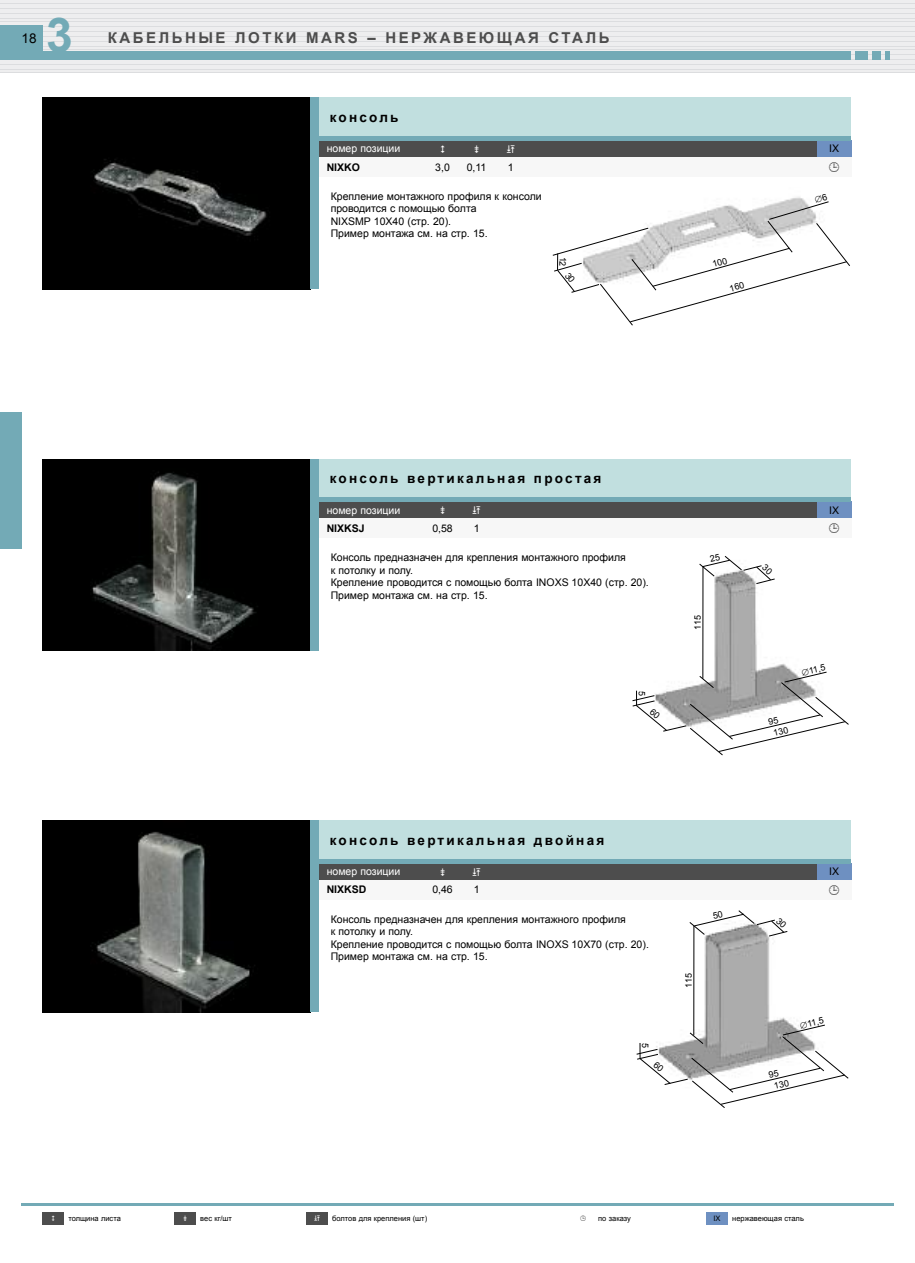
<style>
.page{position:relative;width:915px;height:1263px;background:#fff}
.page>*{position:absolute;margin:0;border:0;box-sizing:border-box;transform-origin:0 0}
.t1{font:700 48px "Arial";color:#73aab6}
.t2{font:700 15px "Arial";letter-spacing:.165em;color:#4d4d4d}
.t3{font:700 13.5px "Arial";letter-spacing:.165em;color:#000}
.t4{font:13.5px "Arial";color:#000}
.t5{font:10.5px/12.6px "Arial";color:#000}
.t6{font:10.5px "Arial";color:#fff}
.t7{font:700 10.5px "Arial";color:#000}
.t8{font:9px "Arial";letter-spacing:-.04em;color:#000}
.t9{font:7.5px "Arial";color:#000}
</style>
<div class="page">
<hr style="left:21px;top:1203px;width:872px;height:2px;background:#73aab6">
<div style="left:0;top:412px;width:21px;height:137px;background:#73aab6"></div>
<div style="left:0;top:0;width:914px;height:72px;background:linear-gradient(to right,#e6e7e8,#e6e7e8)"></div>
<hr style="left:0;top:0;width:914px;height:1px;background:#eeeeef">
<hr style="left:0;top:1px;width:914px;height:2px;background:#eeeeef">
<hr style="left:0;top:4px;width:914px;height:1px;background:#eeeeef">
<hr style="left:0;top:7px;width:914px;height:1px;background:#eeeeef">
<hr style="left:0;top:9px;width:914px;height:1px;background:#eeeeef">
<hr style="left:0;top:12px;width:914px;height:1px;background:#eeeeef">
<hr style="left:0;top:14px;width:914px;height:2px;background:#eeeeef">
<hr style="left:0;top:17px;width:914px;height:1px;background:#eeeeef">
<hr style="left:0;top:19px;width:914px;height:2px;background:#eeeeef">
<hr style="left:0;top:22px;width:914px;height:1px;background:#eeeeef">
<hr style="left:0;top:24px;width:914px;height:2px;background:#eeeeef">
<hr style="left:0;top:27px;width:914px;height:1px;background:#eeeeef">
<hr style="left:0;top:30px;width:914px;height:1px;background:#eeeeef">
<hr style="left:0;top:32px;width:914px;height:1px;background:#eeeeef">
<hr style="left:0;top:35px;width:914px;height:1px;background:#eeeeef">
<hr style="left:0;top:37px;width:914px;height:1px;background:#eeeeef">
<hr style="left:0;top:40px;width:914px;height:1px;background:#eeeeef">
<hr style="left:0;top:42px;width:914px;height:2px;background:#eeeeef">
<hr style="left:0;top:45px;width:914px;height:1px;background:#eeeeef">
<hr style="left:0;top:47px;width:914px;height:2px;background:#eeeeef">
<hr style="left:0;top:50px;width:914px;height:1px;background:#eeeeef">
<hr style="left:0;top:53px;width:914px;height:1px;background:#eeeeef">
<hr style="left:0;top:55px;width:914px;height:1px;background:#eeeeef">
<hr style="left:0;top:58px;width:914px;height:1px;background:#eeeeef">
<hr style="left:0;top:60px;width:914px;height:1px;background:#eeeeef">
<hr style="left:0;top:63px;width:914px;height:1px;background:#eeeeef">
<hr style="left:0;top:65px;width:914px;height:2px;background:#eeeeef">
<hr style="left:0;top:68px;width:914px;height:1px;background:#eeeeef">
<hr style="left:0;top:70px;width:914px;height:2px;background:#eeeeef">
<div style="left:38px;top:51px;width:812px;height:9px;background:#73aab6"></div>
<div style="left:855px;top:51px;width:12px;height:9px;background:#73aab6"></div>
<div style="left:872px;top:51px;width:8px;height:9px;background:#73aab6"></div>
<div style="left:884px;top:51px;width:5px;height:9px;background:#73aab6"></div>
<div style="left:0;top:26px;width:43px;height:34px;background:#73aab6"></div>
<img style="left:43px;top:98px;width:267px;height:191px">
<div style="left:319px;top:140px;width:106px;height:17px;background:#4d4d4d"></div>
<div style="left:425px;top:140px;width:34px;height:17px;background:#4d4d4d"></div>
<div style="left:459px;top:140px;width:34px;height:17px;background:#4d4d4d"></div>
<div style="left:493px;top:140px;width:34px;height:17px;background:#4d4d4d"></div>
<div style="left:527px;top:140px;width:289px;height:17px;background:#4d4d4d"></div>
<div style="left:816px;top:140px;width:34px;height:17px;background:#6e90c1"></div>
<div style="left:319px;top:157px;width:106px;height:19px;background:#f7f7f7"></div>
<div style="left:425px;top:157px;width:34px;height:19px;background:#f7f7f7"></div>
<div style="left:459px;top:157px;width:34px;height:19px;background:#f7f7f7"></div>
<div style="left:493px;top:157px;width:34px;height:19px;background:#f7f7f7"></div>
<div style="left:527px;top:157px;width:289px;height:19px;background:#f7f7f7"></div>
<div style="left:816px;top:157px;width:34px;height:19px;background:#f7f7f7"></div>
<img style="left:43px;top:459px;width:267px;height:192px">
<div style="left:319px;top:502px;width:106px;height:17px;background:#4d4d4d"></div>
<div style="left:425px;top:502px;width:34px;height:17px;background:#4d4d4d"></div>
<div style="left:459px;top:502px;width:34px;height:17px;background:#4d4d4d"></div>
<div style="left:493px;top:502px;width:323px;height:17px;background:#4d4d4d"></div>
<div style="left:816px;top:502px;width:34px;height:17px;background:#6e90c1"></div>
<div style="left:319px;top:519px;width:106px;height:19px;background:#f7f7f7"></div>
<div style="left:425px;top:519px;width:34px;height:19px;background:#f7f7f7"></div>
<div style="left:459px;top:519px;width:34px;height:19px;background:#f7f7f7"></div>
<div style="left:493px;top:519px;width:323px;height:19px;background:#f7f7f7"></div>
<div style="left:816px;top:519px;width:34px;height:19px;background:#f7f7f7"></div>
<img style="left:43px;top:821px;width:267px;height:191px">
<div style="left:319px;top:863px;width:106px;height:17px;background:#4d4d4d"></div>
<div style="left:425px;top:863px;width:34px;height:17px;background:#4d4d4d"></div>
<div style="left:459px;top:863px;width:34px;height:17px;background:#4d4d4d"></div>
<div style="left:493px;top:863px;width:323px;height:17px;background:#4d4d4d"></div>
<div style="left:816px;top:863px;width:34px;height:17px;background:#6e90c1"></div>
<div style="left:319px;top:880px;width:106px;height:19px;background:#f7f7f7"></div>
<div style="left:425px;top:880px;width:34px;height:19px;background:#f7f7f7"></div>
<div style="left:459px;top:880px;width:34px;height:19px;background:#f7f7f7"></div>
<div style="left:493px;top:880px;width:323px;height:19px;background:#f7f7f7"></div>
<div style="left:816px;top:880px;width:34px;height:19px;background:#f7f7f7"></div>
<img style="left:703px;top:578px;width:146px;height:147px">
<hr style="left:702px;top:566px;width:1px;height:113px;background:#000">
<img style="left:694px;top:931px;width:155px;height:148px">
<hr style="left:693px;top:926px;width:1px;height:109px;background:#000">
<div style="left:319px;top:98px;width:531px;height:38px;background:#c1dfdf"></div>
<hr style="left:319px;top:136px;width:531px;height:4px;background:#73aab6">
<div style="left:310px;top:98px;width:9px;height:191px;background:#73aab6"></div>
<div style="left:319px;top:459px;width:531px;height:38px;background:#c1dfdf"></div>
<div style="left:319px;top:497px;width:531px;height:5px;background:#73aab6"></div>
<div style="left:310px;top:459px;width:9px;height:192px;background:#73aab6"></div>
<div style="left:319px;top:821px;width:531px;height:38px;background:#c1dfdf"></div>
<hr style="left:319px;top:859px;width:531px;height:4px;background:#73aab6">
<div style="left:310px;top:821px;width:9px;height:191px;background:#73aab6"></div>
<div style="left:43px;top:1212px;width:21px;height:12px;background:#4d4d4d"></div>
<div style="left:174px;top:1212px;width:22px;height:12px;background:#4d4d4d"></div>
<div style="left:306px;top:1212px;width:21px;height:12px;background:#4d4d4d"></div>
<div style="left:706px;top:1212px;width:21px;height:12px;background:#6e90c1"></div>
<svg style="left:699px;top:556px;width:75px;height:28px"></svg>
<svg style="left:632px;top:668px;width:216px;height:88px"></svg>
<svg style="left:689px;top:910px;width:98px;height:26px"></svg>
<svg style="left:636px;top:1021px;width:212px;height:87px"></svg>
<svg style="left:552px;top:197px;width:298px;height:129px"></svg>
<p class="t4" style="left:22px;top:31px;width:17px">18</p>
<h1 class="t1" style="left:46px;top:9px;width:28px">3</h1>
<h2 class="t2" style="left:108px;top:30px;width:503px">КАБЕЛЬНЫЕ ЛОТКИ MARS – НЕРЖАВЕЮЩАЯ СТАЛЬ</h2>
<p class="t3" style="left:329px;top:109px;width:70px">консоль</p>
<p class="t6" style="left:326px;top:143px;width:75px">номер позиции</p>
<p class="t5" style="left:828px;top:143px;width:11px">IX</p>
<p class="t7" style="left:326px;top:161px;width:35px">NIXKO</p>
<p class="t5" style="left:435px;top:161px;width:16px">3,0</p>
<p class="t5" style="left:466px;top:161px;width:21px">0,11</p>
<p class="t5" style="left:507px;top:161px;width:7px">1</p>
<p class="t5" style="left:330px;top:190px;width:212px">Крепление монтажного профиля к консоли проводится с помощью болта<br>NIXSMP 10X40 (стр. 20).<br>Пример монтажа см. на стр. 15.</p>
<p class="t3" style="left:329px;top:471px;width:273px">консоль вертикальная простая</p>
<p class="t6" style="left:326px;top:504px;width:75px">номер позиции</p>
<p class="t5" style="left:828px;top:504px;width:11px">IX</p>
<p class="t7" style="left:326px;top:522px;width:39px">NIXKSJ</p>
<p class="t5" style="left:432px;top:522px;width:22px">0,58</p>
<p class="t5" style="left:473px;top:522px;width:7px">1</p>
<p class="t5" style="left:330px;top:551px;width:319px">Консоль предназначен для крепления монтажного профиля<br>к потолку и полу.<br>Крепление проводится с помощью болта INOXS 10X40 (стр. 20).<br>Пример монтажа см. на стр. 15.</p>
<p class="t8" style="left:646px;top:691px;width:7px;rotate:90deg">5</p>
<p class="t8" style="left:692px;top:630px;width:16px;rotate:-90deg">115</p>
<p class="t3" style="left:329px;top:832px;width:276px">консоль вертикальная двойная</p>
<p class="t8" style="left:807px;top:666px;width:18px;rotate:-13deg">11,5</p>
<p class="t6" style="left:326px;top:866px;width:75px">номер позиции</p>
<p class="t5" style="left:828px;top:865px;width:11px">IX</p>
<p class="t7" style="left:326px;top:884px;width:41px">NIXKSD</p>
<p class="t5" style="left:432px;top:883px;width:22px">0,46</p>
<p class="t5" style="left:473px;top:883px;width:7px">1</p>
<p class="t5" style="left:330px;top:912px;width:319px">Консоль предназначен для крепления монтажного профиля<br>к потолку и полу.<br>Крепление проводится с помощью болта INOXS 10X70 (стр. 20).<br>Пример монтажа см. на стр. 15.</p>
<p class="t8" style="left:650px;top:1043px;width:7px;rotate:90deg">5</p>
<p class="t8" style="left:683px;top:988px;width:16px;rotate:-90deg">115</p>
<p class="t8" style="left:805px;top:1019px;width:18px;rotate:-13deg">11,5</p>
<p class="t9" style="left:68px;top:1214px;width:54px">толщина листа</p>
<p class="t9" style="left:200px;top:1214px;width:33px">вес кг/шт</p>
<p class="t9" style="left:332px;top:1214px;width:96px">болтов для крепления (шт)</p>
<p class="t9" style="left:598px;top:1214px;width:34px">по заказу</p>
<p class="t9" style="left:713px;top:1214px;width:9px">IX</p>
<p class="t9" style="left:732px;top:1214px;width:73px">нержавеющая сталь</p>
</div>
